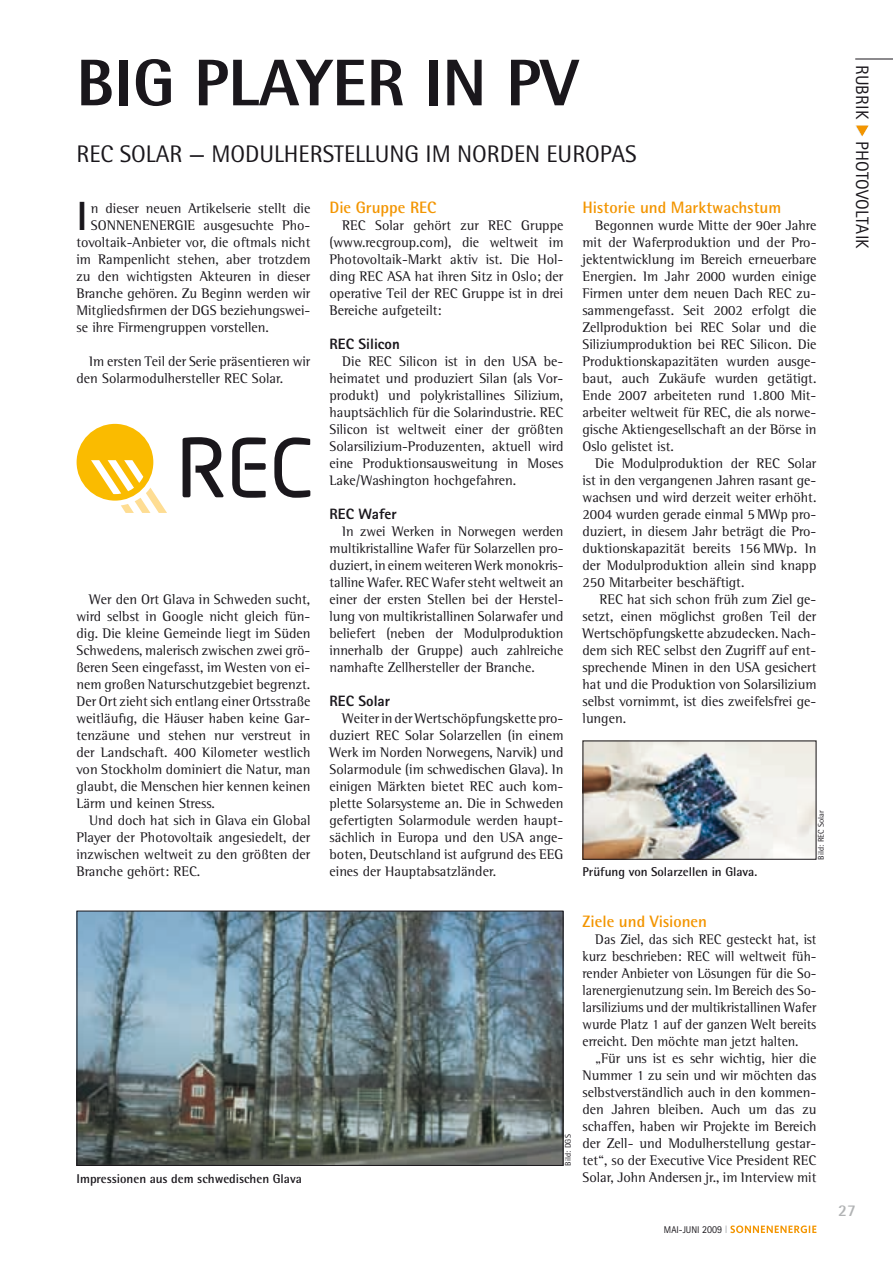
<style>
.page{position:relative;width:893px;height:1263px;background:#fff}
.page>*{position:absolute;margin:0;border:0;box-sizing:border-box;transform-origin:0 0}
.t1{font:800 66px "Rotis Semi Sans Std";color:#1a171c}
.t2{font:700 40.8px "Rotis Semi Sans Std";color:#1a171c}
.t3{font:24px "Rotis Semi Sans Std";color:#1a171c}
.t4{font:18px "Rotis Sans Serif Std";letter-spacing:.01em;color:#1a171c}
.t5{font:700 16.5px "Rotis Semi Sans Std";color:#f39500}
.t6{font:700 16.5px "Rotis Semi Sans Std";color:#b1b3b4}
.t7{font:800 15px "Rotis Sans Serif Std";color:#1a171c}
.t8{font:14.25px/17px "Rotis Semi Serif Std";color:#1a171c;text-align:justify}
.t9{font:700 12.75px "Rotis Semi Sans Std";color:#1a171c}
.t10{font:9.75px "Rotis Sans Serif Std";color:#1a171c;scale:.95 1}
.t11{font:8.25px "Rotis Semi Sans Std";letter-spacing:.01em;color:#1a171c}
.s1{font-size:10.65px}
.s2{font-size:10.8px;color:#b1b3b4}
.s3{color:#0076bd}
</style>
<div class="page">
<svg style="left:730px;top:1225px;width:86px;height:8px"></svg>
<hr style="left:855px;top:59px;width:38px;height:1px;background:#1a171c">
<svg style="left:856px;top:125px;width:13px;height:12px"></svg>
<svg style="left:77px;top:424px;width:90px;height:89px"></svg>
<svg style="left:232px;top:437px;width:78px;height:61px"></svg>
<svg style="left:183px;top:437px;width:41px;height:60px"></svg>
<img style="left:79px;top:913px;width:482px;height:251px">
<div style="left:77px;top:911px;width:486px;height:255px;border:1px solid #1a171c"></div>
<img style="left:585px;top:742px;width:229px;height:116px">
<div style="left:583px;top:740px;width:233px;height:120px;border:1px solid #1a171c"></div>
<h1 class="t1" style="left:77px;top:41px;width:503px">BIG PLAYER IN PV</h1>
<h3 class="t3" style="left:77px;top:139px;width:82px">REC SOLAR</h3>
<h3 class="t3" style="left:189px;top:139px;width:70px">— MODULHERSTELLUNG</h3>
<h3 class="t3" style="left:425px;top:139px;width:75px">IM NORDEN</h3>
<h3 class="t3" style="left:546px;top:139px;width:66px">EUROPAS</h3>
<h2 class="t2" style="left:77px;top:191px;width:6px">I</h2>
<p class="t8" style="left:91px;top:199px;width:221px">n dieser neuen Artikelserie stellt die</p>
<p class="t5" style="left:330px;top:197px;width:99px">Die Gruppe REC</p>
<p class="t8" style="left:330px;top:216px;width:235px;text-indent:13px">REC Solar gehört zur REC Gruppe (www.recgroup.com), die weltweit im Photovoltaik-Markt aktiv ist. Die Hol&shy;ding REC ASA hat ihren Sitz in Oslo; der operative Teil der REC Gruppe ist in drei Bereiche aufgeteilt:</p>
<p class="t7" style="left:330px;top:334px;width:72px">REC Silicon</p>
<p class="t8" style="left:330px;top:352px;width:235px;text-indent:13px">Die REC Silicon ist in den USA be&shy;heimatet und produziert Silan (als Vor&shy;produkt) und polykristallines Silizium, hauptsächlich für die Solarindustrie. REC Silicon ist weltweit einer der größten Solarsilizium-Produzenten, aktuell wird eine Produktionsausweitung in Moses Lake/Washington hochgefahren.</p>
<p class="t7" style="left:330px;top:504px;width:69px">REC Wafer</p>
<p class="t8" style="left:330px;top:522px;width:235px;text-indent:13px">In zwei Werken in Norwegen werden multikristalline Wafer für Solarzellen pro&shy;duziert, in einem weiteren Werk monokris&shy;talline Wafer. REC Wafer steht weltweit an einer der ersten Stellen bei der Herstel&shy;lung von multikristallinen Solarwafer und beliefert (neben der Modulproduktion innerhalb der Gruppe) auch zahlreiche namhafte Zellhersteller der Branche.</p>
<p class="t7" style="left:330px;top:691px;width:62px">REC Solar</p>
<p class="t8" style="left:330px;top:710px;width:235px;text-indent:13px">Weiter in der Wertschöpfungskette pro&shy;duziert REC Solar Solarzellen (in einem Werk im Norden Norwegens, Narvik) und Solarmodule (im schwedischen Glava). In einigen Märkten bietet REC auch kom&shy;plette Solarsysteme an. Die in Schweden gefertigten Solarmodule werden haupt&shy;sächlich in Europa und den USA ange&shy;boten, Deutschland ist aufgrund des EEG eines der Hauptabsatzländer.</p>
<p class="t5" style="left:583px;top:197px;width:200px">Historie und Marktwachstum</p>
<p class="t8" style="left:583px;top:216px;width:235px;text-indent:13px">Begonnen wurde Mitte der 90er Jahre mit der Waferproduktion und der Pro&shy;jektentwicklung im Bereich erneuerbare Energien. Im Jahr 2000 wurden einige Firmen unter dem neuen Dach REC zu&shy;sammengefasst. Seit 2002 erfolgt die Zellproduktion bei REC Solar und die Siliziumproduktion bei REC Silicon. Die Produktionskapazitäten wurden ausge&shy;baut, auch Zukäufe wurden getätigt.<br>Ende 2007 arbeiteten rund 1.800 Mit&shy;arbeiter weltweit für REC, die als norwe&shy;gische Aktiengesellschaft an der Börse in Oslo gelistet ist.</p>
<p class="t8" style="left:583px;top:455px;width:235px;text-indent:13px">Die Modulproduktion der REC Solar ist in den vergangenen Jahren rasant ge&shy;wachsen und wird derzeit weiter erhöht.<br>2004 wurden gerade einmal 5 MWp pro&shy;duziert, in diesem Jahr beträgt die Pro&shy;duktionskapazität bereits 156 MWp. In der Modulproduktion allein sind knapp 250 Mitarbeiter beschäftigt.</p>
<p class="t8" style="left:583px;top:591px;width:235px;text-indent:17px">REC hat sich schon früh zum Ziel ge&shy;setzt, einen möglichst großen Teil der Wertschöpfungskette abzudecken. Nach&shy;dem sich REC selbst den Zugriff auf ent&shy;sprechende Minen in den USA gesichert hat und die Produktion von Solarsilizium selbst vornimmt, ist dies zweifelsfrei ge&shy;lungen.</p>
<p class="t8" style="left:91px;top:216px;width:221px">SONNENENERGIE ausgesuchte Pho-</p>
<p class="t8" style="left:77px;top:233px;width:235px">tovoltaik-Anbieter vor, die oftmals nicht</p>
<p class="t8" style="left:77px;top:250px;width:235px">im Rampenlicht stehen, aber trotzdem</p>
<p class="t8" style="left:77px;top:267px;width:235px">zu den wichtigsten Akteuren in dieser</p>
<p class="t8" style="left:77px;top:284px;width:235px">Branche gehören. Zu Beginn werden wir</p>
<p class="t8" style="left:77px;top:301px;width:235px">Mitgliedsfirmen der DGS beziehungswei-</p>
<p class="t8" style="left:77px;top:318px;width:194px">se ihre Firmengruppen vorstellen.</p>
<p class="t8" style="left:77px;top:352px;width:235px;text-indent:13px">Im ersten Teil der Serie präsentieren wir den Solarmodulhersteller REC Solar.</p>
<p class="t8" style="left:77px;top:591px;width:235px;text-indent:13px">Wer den Ort Glava in Schweden sucht, wird selbst in Google nicht gleich fün&shy;dig. Die kleine Gemeinde liegt im Süden Schwedens, malerisch zwischen zwei grö&shy;ßeren Seen eingefasst, im Westen von ei&shy;nem großen Naturschutzgebiet begrenzt.<br>Der Ort zieht sich entlang einer Ortsstraße weitläufig, die Häuser haben keine Gar&shy;tenzäune und stehen nur verstreut in der Landschaft. 400 Kilometer westlich von Stockholm dominiert die Natur, man glaubt, die Menschen hier kennen keinen Lärm und keinen Stress.</p>
<p class="t8" style="left:77px;top:812px;width:235px;text-indent:13px">Und doch hat sich in Glava ein Global Player der Photovoltaik angesiedelt, der inzwischen weltweit zu den größten der Branche gehört: REC.</p>
<p class="t11" style="left:816px;top:860px;width:51px;rotate:-90deg">BILD: REC SOLAR</p>
<p class="t9" style="left:582px;top:864px;width:176px">Prüfung von Solarzellen in Glava.</p>
<p class="t9" style="left:77px;top:1171px;width:227px">I mpressionen aus dem schwedischen Glava</p>
<p class="t11" style="left:563px;top:1166px;width:33px;rotate:-90deg">BILD: DGS</p>
<p class="t5" style="left:583px;top:911px;width:126px">Ziele und Visionen</p>
<p class="t8" style="left:583px;top:931px;width:235px;text-indent:13px">Das Ziel, das sich REC gesteckt hat, ist kurz beschrieben: REC will weltweit füh&shy;render Anbieter von Lösungen für die So&shy;larenergienutzung sein. Im Bereich des So&shy;larsiliziums und der multikristallinen Wafer wurde Platz 1 auf der ganzen Welt bereits erreicht. Den möchte man jetzt halten.</p>
<p class="t8" style="left:583px;top:1050px;width:235px;text-indent:13px">„Für uns ist es sehr wichtig, hier die Nummer 1 zu sein und wir möchten das selbstverständlich auch in den kommen&shy;den Jahren bleiben. Auch um das zu schaffen, haben wir Projekte im Bereich der Zell- und Modulherstellung gestar&shy;tet“, so der Executive Vice President REC Solar, John Andersen jr., im Interview mit</p>
<p class="t10" style="left:664px;top:1223px;width:67px">MAI-JUNI <span class="s1">2009</span> <span class="s2">I</span></p>
<p class="t4" style="left:873px;top:65px;width:186px;rotate:90deg">RU BRI K <span class="s3">◆</span> PHOTOVOLTAIK</p>
<p class="t6" style="left:838px;top:1200px;width:19px">27</p>
</div>
